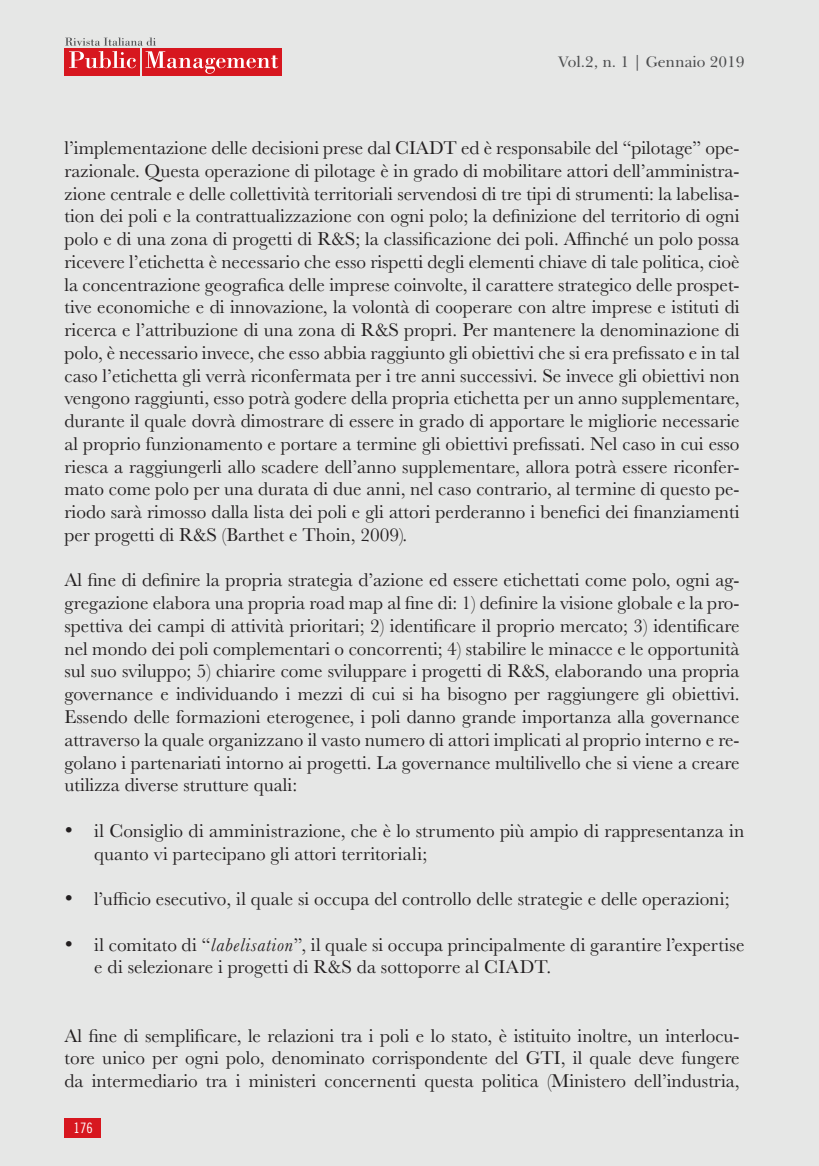
<style>
.page{position:relative;width:819px;height:1166px;background:#e6e7e6}
.page>*{position:absolute;margin:0;border:0;box-sizing:border-box;transform-origin:0 0}
.t1{font:19.25px/22.8px "Baskerville";color:#231f20;text-align:justify}
.t2{font:15.75px "Baskerville BT";color:#4b4c4d}
.t3{font:14.35px "Trade Gothic Cond Eighteen";color:#fff}
.s1{font-style:italic}
</style>
<div class="page">
<div style="left:65px;top:48px;width:75px;height:27px;background:#d7171f"></div>
<div style="left:142px;top:48px;width:139px;height:27px;background:#d7171f"></div>
<svg style="left:65px;top:37px;width:213px;height:37px"></svg>
<div style="left:64px;top:1118px;width:37px;height:20px;background:#d7171f"></div>
<p class="t2" style="left:557px;top:52px;width:188px">Vol.2, n. 1 | Gennaio 2019</p>
<p class="t1" style="left:64px;top:137px;width:676px">l’implementazione delle decisioni prese dal CIADT ed è responsabile del “pilotage” ope&shy;razionale. Questa operazione di pilotage è in grado di mobilitare attori dell’amministra&shy;zione centrale e delle collettività territoriali servendosi di tre tipi di strumenti: la labelisa&shy;tion dei poli e la contrattualizzazione con ogni polo; la definizione del territorio di ogni polo e di una zona di progetti di R&amp;S; la classificazione dei poli. Affinché un polo possa ricevere l’etichetta è necessario che esso rispetti degli elementi chiave di tale politica, cioè la concentrazione geografica delle imprese coinvolte, il carattere strategico delle prospet&shy;tive economiche e di innovazione, la volontà di cooperare con altre imprese e istituti di ricerca e l’attribuzione di una zona di R&amp;S propri. Per mantenere la denominazione di polo, è necessario invece, che esso abbia raggiunto gli obiettivi che si era prefissato e in tal caso l’etichetta gli verrà riconfermata per i tre anni successivi. Se invece gli obiettivi non vengono raggiunti, esso potrà godere della propria etichetta per un anno supplementare, durante il quale dovrà dimostrare di essere in grado di apportare le migliorie necessarie al proprio funzionamento e portare a termine gli obiettivi prefissati. Nel caso in cui esso riesca a raggiungerli allo scadere dell’anno supplementare, allora potrà essere riconfer&shy;mato come polo per una durata di due anni, nel caso contrario, al termine di questo pe&shy;riodo sarà rimosso dalla lista dei poli e gli attori perderanno i benefici dei finanziamenti per progetti di R&amp;S (Barthet e Thoin, 2009)<span class="s1">.</span></p>
<p class="t1" style="left:64px;top:569px;width:676px">Al fine di definire la propria strategia d’azione ed essere etichettati come polo, ogni ag&shy;gregazione elabora una propria road map al fine di: 1) definire la visione globale e la pro&shy;spettiva dei campi di attività prioritari; 2) identificare il proprio mercato; 3) identificare nel mondo dei poli complementari o concorrenti; 4) stabilire le minacce e le opportunità sul suo sviluppo; 5) chiarire come sviluppare i progetti di R&amp;S, elaborando una propria governance e individuando i mezzi di cui si ha bisogno per raggiungere gli obiettivi.<br>Essendo delle formazioni eterogenee, i poli danno grande importanza alla governance attraverso la quale organizzano il vasto numero di attori implicati al proprio interno e re&shy;golano i partenariati intorno ai progetti. La governance multilivello che si viene a creare utilizza diverse strutture quali:</p>
<p class="t1" style="left:94px;top:819px;width:651px;text-indent:-30px">• il Consiglio di amministrazione, che è lo strumento più ampio di rappresentanza in quanto vi partecipano gli attori territoriali;</p>
<p class="t1" style="left:64px;top:888px;width:666px">• l’ufficio esecutivo, il quale si occupa del controllo delle strategie e delle operazioni;</p>
<p class="t1" style="left:94px;top:933px;width:651px;text-indent:-30px">• il comitato di “<span class="s1">labelisation</span>”, il quale si occupa principalmente di garantire l’expertise e di selezionare i progetti di R&amp;S da sottoporre al CIADT.</p>
<p class="t1" style="left:64px;top:1024px;width:676px">Al fine di semplificare, le relazioni tra i poli e lo stato, è istituito inoltre, un interlocu&shy;tore unico per ogni polo, denominato corrispondente del GTI, il quale deve fungere da intermediario tra i ministeri concernenti questa politica (Ministero dell’industria,</p>
<p class="t3" style="left:74px;top:1120px;width:21px">176</p>
</div>
